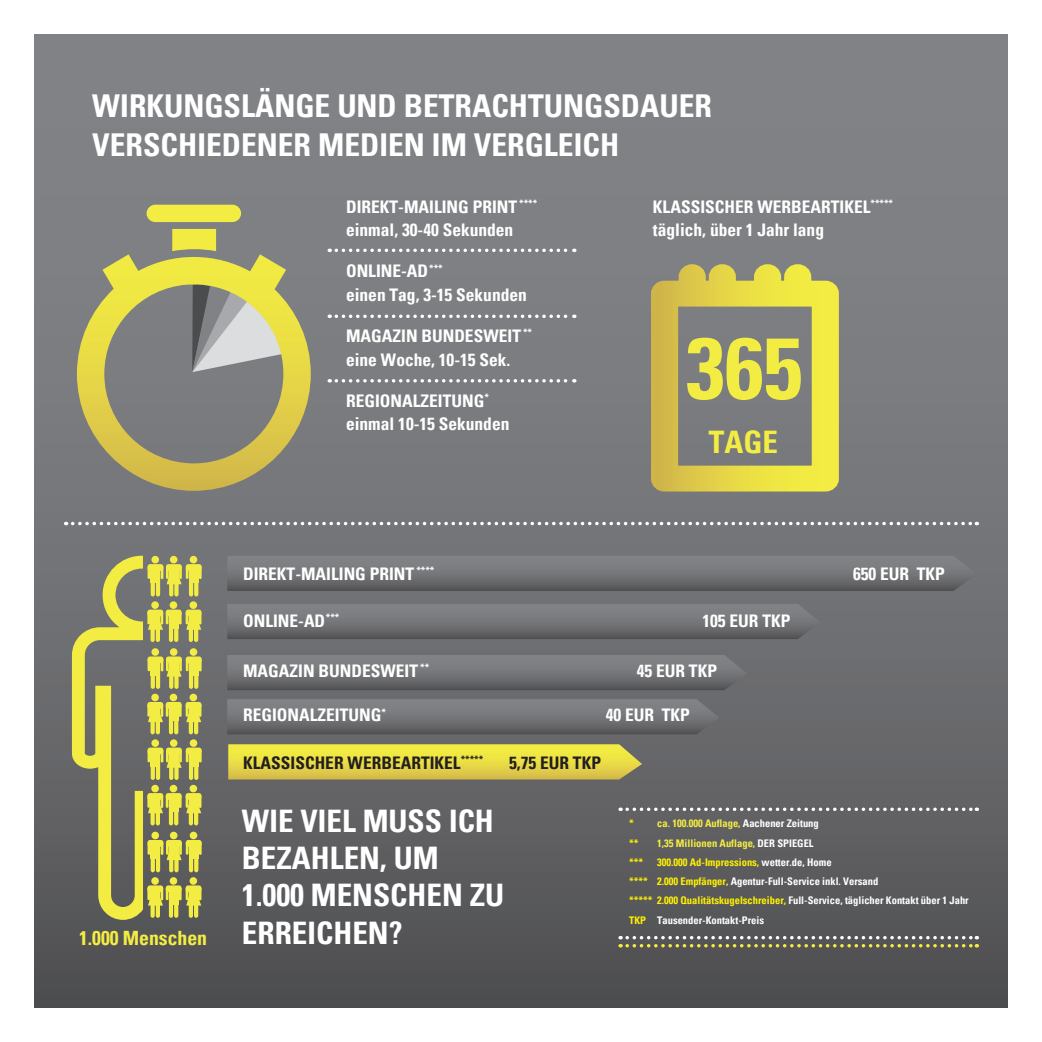
<style>
.page{position:relative;width:1042px;height:1042px;background:#fff}
.page>*{position:absolute;margin:0;border:0;box-sizing:border-box;transform-origin:0 0}
.t1{font:700 condensed 86.98px "Univers";color:#f3ed43}
.t2{font:700 condensed 31.5px/38.5px "Univers";color:#fff}
.t3{font:700 condensed 31.15px/37.3px "Univers";color:#fff}
.t4{font:700 condensed 31.15px "Univers";color:#f3ed43}
.t5{font:700 condensed 19.6px "Univers";color:#f3ed43}
.t6{font:700 condensed 17.32px/23.6px "Univers";color:#fff}
.t7{font:700 condensed 17.32px "Univers";color:#231f20}
.t8{font:700 condensed 10.5px/19.2px "Univers";color:#fff}
.t9{font:700 condensed 10.5px/19.2px "Univers";color:#f3ed43}
.t10{font:700 condensed 10.5px "Univers";color:#fff101}
.s1{color:#fff101}
.s2{color:#fff}
</style>
<div class="page">
<div style="left:35px;top:35px;width:972px;height:972px;background:linear-gradient(to bottom,#898b8f,#575759)"></div>
<svg style="left:72px;top:556px;width:130px;height:364px;background:#9d9b5a"></svg>
<svg style="left:228px;top:744px;width:414px;height:35px;background:#e3d646"></svg>
<svg style="left:227px;top:604px;width:593px;height:35px;background:#707174"></svg>
<svg style="left:227px;top:556px;width:749px;height:35px;background:#707174"></svg>
<svg style="left:227px;top:655px;width:520px;height:35px;background:#707174"></svg>
<svg style="left:227px;top:699px;width:492px;height:35px;background:#707174"></svg>
<svg style="left:336px;top:249px;width:239px;height:3px"></svg>
<svg style="left:336px;top:314px;width:239px;height:4px"></svg>
<svg style="left:336px;top:379px;width:239px;height:3px"></svg>
<svg style="left:643px;top:257px;width:203px;height:242px;background:#a4a068"></svg>
<svg style="left:627px;top:807px;width:350px;height:4px"></svg>
<svg style="left:627px;top:936px;width:350px;height:11px;background:#797967"></svg>
<svg style="left:73px;top:522px;width:904px;height:3px"></svg>
<svg style="left:77px;top:205px;width:234px;height:286px;background:#a19e71"></svg>
<h2 class="t2" style="left:92px;top:87px;width:621px">WIRKUNGSLÄNGE UND BETRACHTUNGSDAUER<br>VERSCHIEDENER MEDIEN IM VERGLEICH</h2>
<p class="t6" style="left:346px;top:195px;width:193px">DIREKT-MAILING PRINT <sup>**** </sup>einmal, 30-40 Sekunden</p>
<p class="t6" style="left:346px;top:259px;width:182px">ONLINE-AD<sup>***<br></sup>einen Tag, 3-15 Sekunden</p>
<p class="t6" style="left:346px;top:324px;width:188px">MAGAZIN BUNDESWEIT <sup>** </sup>eine Woche, 10-15 Sek.</p>
<p class="t6" style="left:346px;top:388px;width:165px">REGIONALZEITUNG<sup>* </sup>einmal 10-15 Sekunden</p>
<p class="t6" style="left:653px;top:195px;width:242px">KLASSISCHER WERBEARTIKEL<sup>***** </sup>täglich, über 1 Jahr lang</p>
<h1 class="t1" style="left:686px;top:315px;width:117px">365</h1>
<h3 class="t4" style="left:709px;top:423px;width:71px">TAGE</h3>
<p class="t5" style="left:79px;top:926px;width:129px">1.000 Menschen</p>
<p class="t6" style="left:243px;top:562px;width:193px">DIREKT-MAILING PRINT <sup>****</sup></p>
<p class="t6" style="left:853px;top:562px;width:93px">650 EUR TKP</p>
<p class="t6" style="left:243px;top:609px;width:98px">ONLINE-AD<sup>***</sup></p>
<p class="t6" style="left:702px;top:609px;width:89px">105 EUR TKP</p>
<p class="t6" style="left:243px;top:658px;width:187px">MAGAZIN BUNDESWEIT <sup>**</sup></p>
<p class="t6" style="left:637px;top:658px;width:82px">45 EUR TKP</p>
<p class="t6" style="left:243px;top:703px;width:144px">REGIONALZEITUNG<sup>*</sup></p>
<p class="t6" style="left:606px;top:703px;width:86px">40 EUR TKP</p>
<p class="t7" style="left:243px;top:752px;width:242px">KLASSISCHER WERBEARTIKEL<sup>*****</sup></p>
<p class="t7" style="left:509px;top:752px;width:93px">5,75 EUR TKP</p>
<h3 class="t3" style="left:242px;top:802px;width:264px">WIE VIEL MUSS ICH<br>BEZAHLEN, UM<br>1.000 MENSCHEN ZU<br>ERREICHEN?</h3>
<p class="t9" style="left:629px;top:814px;width:191px"><span class="s1">*</span> ca. 100.000 Auflage, <span class="s2">Aachener Zeitung </span><span class="s1">**</span></p>
<p class="t9" style="left:657px;top:833px;width:158px">1,35 Millionen Auflage, <span class="s2">DER SPIEGEL</span></p>
<p class="t8" style="left:629px;top:852px;width:341px;text-indent:28px"><span class="s1">300.000 Ad-Impressions,</span> wetter.de, Home<br><span class="s1">**** 2.000 Empfänger,</span> Agentur-Full-Service inkl. Versand<br><span class="s1">***** 2.000 Qualitätskugelschreiber,</span> Full-Service, täglicher Kontakt über 1 Jahr <span class="s1">TKP</span> Tausender-Kontakt-Preis</p>
<p class="t10" style="left:629px;top:856px;width:15px">***</p>
</div>
